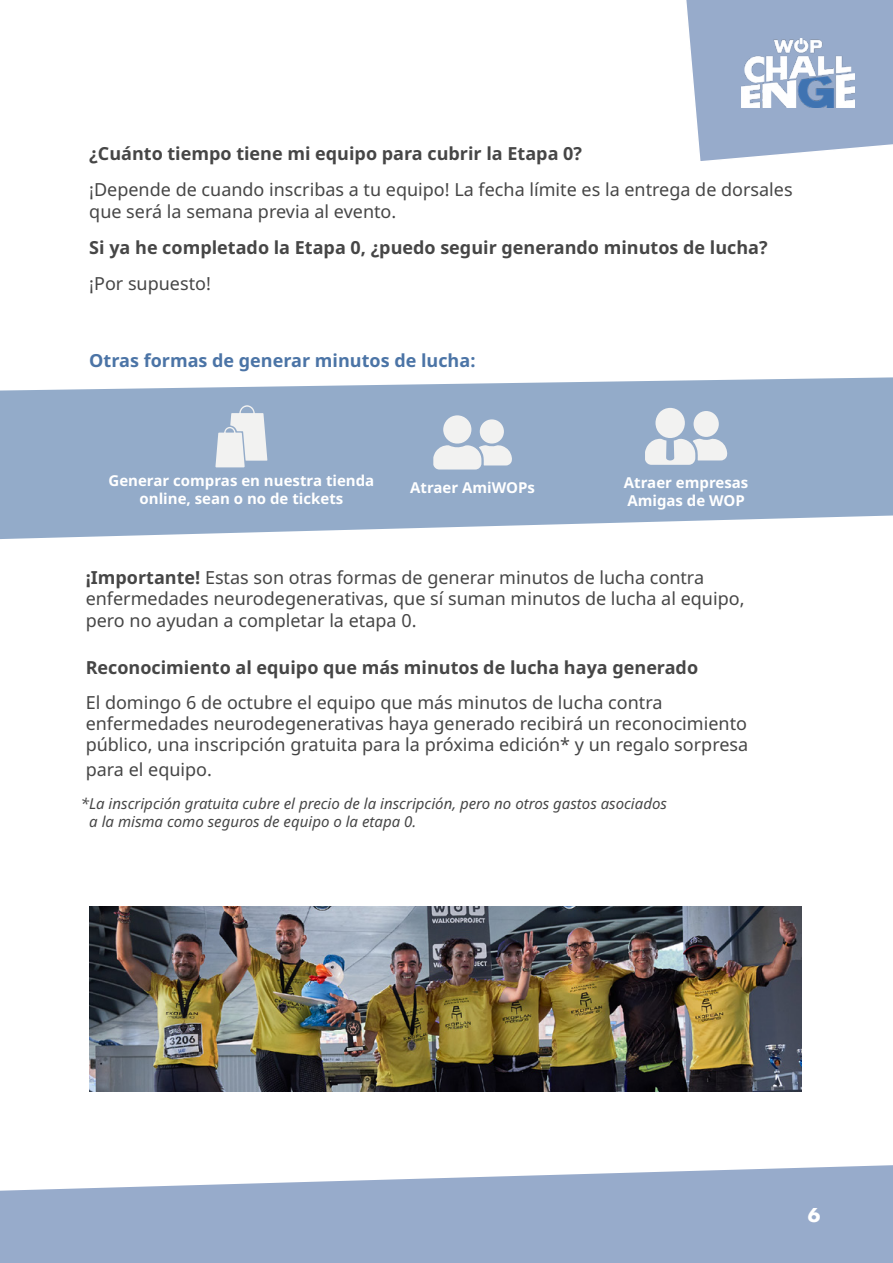
<style>
.page{position:relative;width:893px;height:1263px;background:#fff}
.page>*{position:absolute;margin:0;border:0;box-sizing:border-box;transform-origin:0 0}
.t1{font:700 21px "Futura PT";color:#fff}
.t2{font:18px/21.6px "Noto Sans";color:#464646}
.t3{font:700 18px "Noto Sans";color:#464646}
.t4{font:700 18px "Noto Sans";color:#4b74a6}
.t5{font:italic 15px/18px "Noto Sans";color:#464646}
.t6{font:700 15px/18px "Noto Sans";color:#fff;text-align:center}
.s1{font-weight:700}
</style>
<div class="page">
<svg style="left:686px;top:0;width:207px;height:161px;background:#a3b4d1"></svg>
<svg style="left:0;top:1165px;width:893px;height:98px;background:#a4b6d1"></svg>
<img style="left:742px;top:38px;width:112px;height:69px">
<svg style="left:0;top:377px;width:893px;height:162px;background:#a0b5cf"></svg>
<img style="left:89px;top:907px;width:712px;height:185px">
<svg style="left:215px;top:405px;width:52px;height:62px"></svg>
<div style="left:443px;top:415px;width:28px;height:29px;background:#f2f2f1;border-radius:50%"></div>
<svg style="left:433px;top:445px;width:79px;height:24px"></svg>
<div style="left:480px;top:419px;width:24px;height:25px;background:#f2f2f1;border-radius:50%"></div>
<svg style="left:645px;top:438px;width:82px;height:27px"></svg>
<div style="left:694px;top:411px;width:25px;height:26px;background:#f2f2f1;border-radius:50%"></div>
<div style="left:655px;top:408px;width:30px;height:30px;background:#f2f2f1;border-radius:50%"></div>
<p class="t3" style="left:89px;top:144px;width:494px">¿Cuánto tiempo tiene mi equipo para cubrir la Etapa 0?</p>
<p class="t2" style="left:89px;top:179px;width:705px">¡Depende de cuando inscribas a tu equipo! La fecha límite es la entrega de dorsales que será la semana previa al evento.</p>
<p class="t3" style="left:89px;top:237px;width:680px">Si ya he completado la Etapa 0, ¿puedo seguir generando minutos de lucha?</p>
<p class="t2" style="left:89px;top:273px;width:123px">¡Por supuesto!</p>
<p class="t4" style="left:89px;top:350px;width:388px">Otras formas de generar minutos de lucha:</p>
<p class="t6" style="left:108px;top:472px;width:267px">Generar compras en nuestra tienda online, sean o no de tickets</p>
<p class="t6" style="left:410px;top:479px;width:126px">Atraer AmiWOPs</p>
<p class="t6" style="left:624px;top:473px;width:126px;text-align:left">Atraer empresas<br>Amigas de WOP</p>
<p class="t2" style="left:86px;top:566px;width:660px"><span class="s1">¡Importante!</span> Estas son otras formas de generar minutos de lucha contra enfermedades neurodegenerativas, que sí suman minutos de lucha al equipo, pero no ayudan a completar la etapa 0.</p>
<p class="t3" style="left:86px;top:657px;width:614px">Reconocimiento al equipo que más minutos de lucha haya generado</p>
<p class="t2" style="left:86px;top:692px;width:664px;line-height:21px">El domingo 6 de octubre el equipo que más minutos de lucha contra enfermedades neurodegenerativas haya generado recibirá un reconocimiento público, una inscripción gratuita para la próxima edición* y un regalo sorpresa</p>
<p class="t2" style="left:86px;top:759px;width:128px">para el equipo.</p>
<p class="t5" style="left:89px;top:794px;width:579px;text-indent:-9px">*La inscripción gratuita cubre el precio de la inscripción, pero no otros gastos asociados a la misma como seguros de equipo o la etapa 0.</p>
<p class="t1" style="left:808px;top:1201px;width:14px">6</p>
</div>
